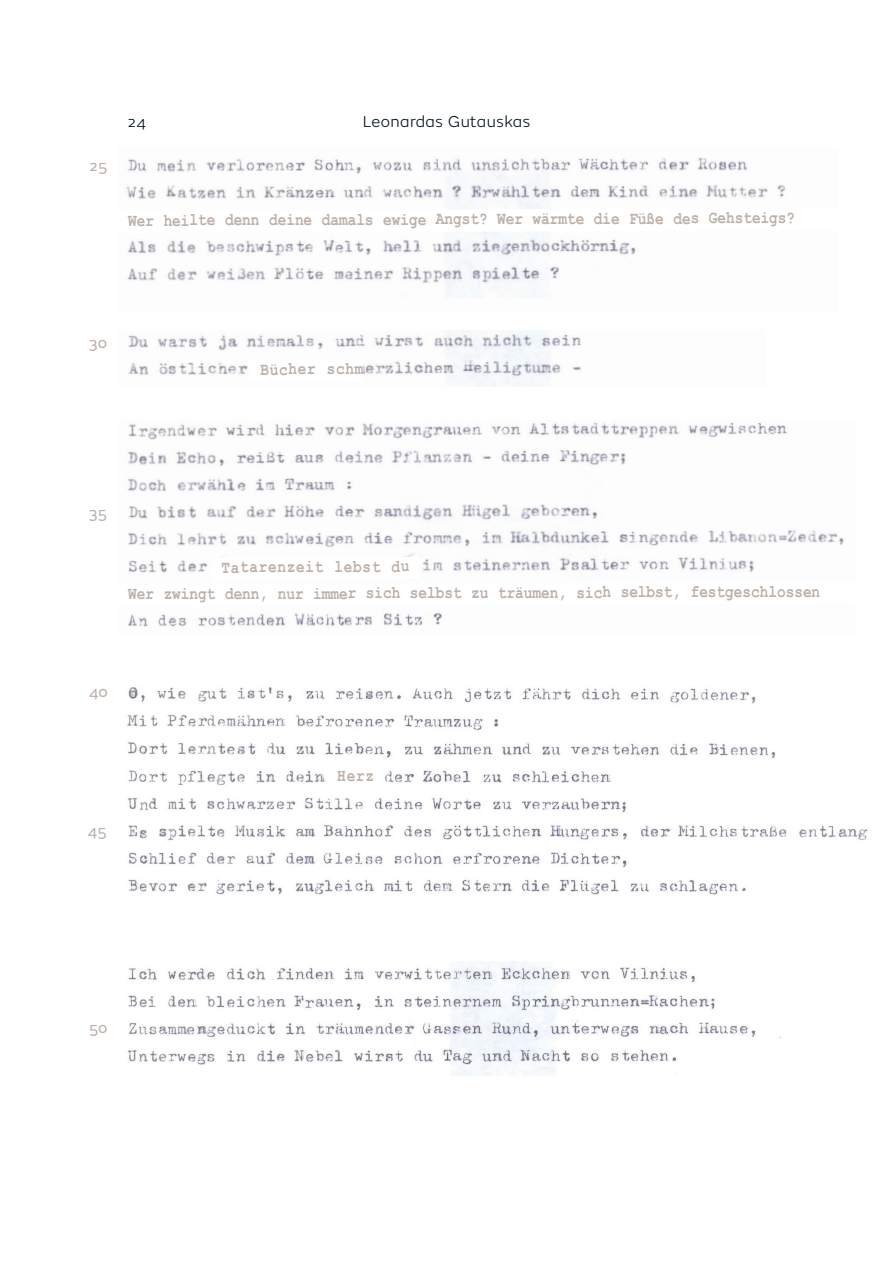
<style>
.page{position:relative;width:893px;height:1263px;background:#fff}
.page>*{position:absolute;margin:0;border:0;box-sizing:border-box;transform-origin:0 0}
.t1{font:18px "Courier New PS Bold MT10";letter-spacing:-.005em;color:#bdb1a9;scale:.8 1}
.t2{font:18px "Courier New PS Bold MT10";letter-spacing:.04em;color:#bdb1a9;scale:.8 1}
.t3{font:16.5px "FS Aldrin Light 12";letter-spacing:.025em;color:#000f1c}
.t4{font:16.5px "FS Aldrin Regular 16";letter-spacing:-.01em;color:#bdb1a9}
</style>
<div class="page">
<img style="left:126px;top:158px;width:660px;height:140px">
<img style="left:127px;top:422px;width:717px;height:205px">
<img style="left:128px;top:331px;width:454px;height:55px">
<svg style="left:126px;top:208px;width:660px;height:25px"></svg>
<svg style="left:248px;top:359px;width:116px;height:23px"></svg>
<svg style="left:127px;top:556px;width:717px;height:51px"></svg>
<img style="left:127px;top:687px;width:741px;height:208px">
<img style="left:127px;top:962px;width:654px;height:114px">
<div style="left:331px;top:766px;width:49px;height:22px;background:#fff"></div>
<p class="t4" style="left:89px;top:160px;width:19px">25</p>
<p class="t3" style="left:128px;top:115px;width:20px">24</p>
<p class="t3" style="left:363px;top:115px;width:169px">Leonardas Gutauskas</p>
<p class="t1" style="left:128px;top:209px;width:835px">Wer heilte denn deine damals ewige Angst? Wer wärmte die Füße des Gehsteigs?</p>
<p class="t4" style="left:89px;top:336px;width:19px">30</p>
<p class="t1" style="left:260px;top:360px;width:130px;rotate:-1deg">Bücher schm</p>
<p class="t4" style="left:89px;top:506px;width:19px">35</p>
<p class="t2" style="left:221px;top:557px;width:237px">Tatarenzeit lebst du</p>
<p class="t1" style="left:128px;top:583px;width:867px">Wer zwingt denn, nur immer sich selbst zu träumen, sich selbst, festgeschlossen</p>
<p class="t4" style="left:89px;top:685px;width:20px">40</p>
<p class="t4" style="left:88px;top:824px;width:20px">45</p>
<p class="t1" style="left:337px;top:766px;width:47px">Herz</p>
<p class="t4" style="left:89px;top:1021px;width:20px">50</p>
</div>
